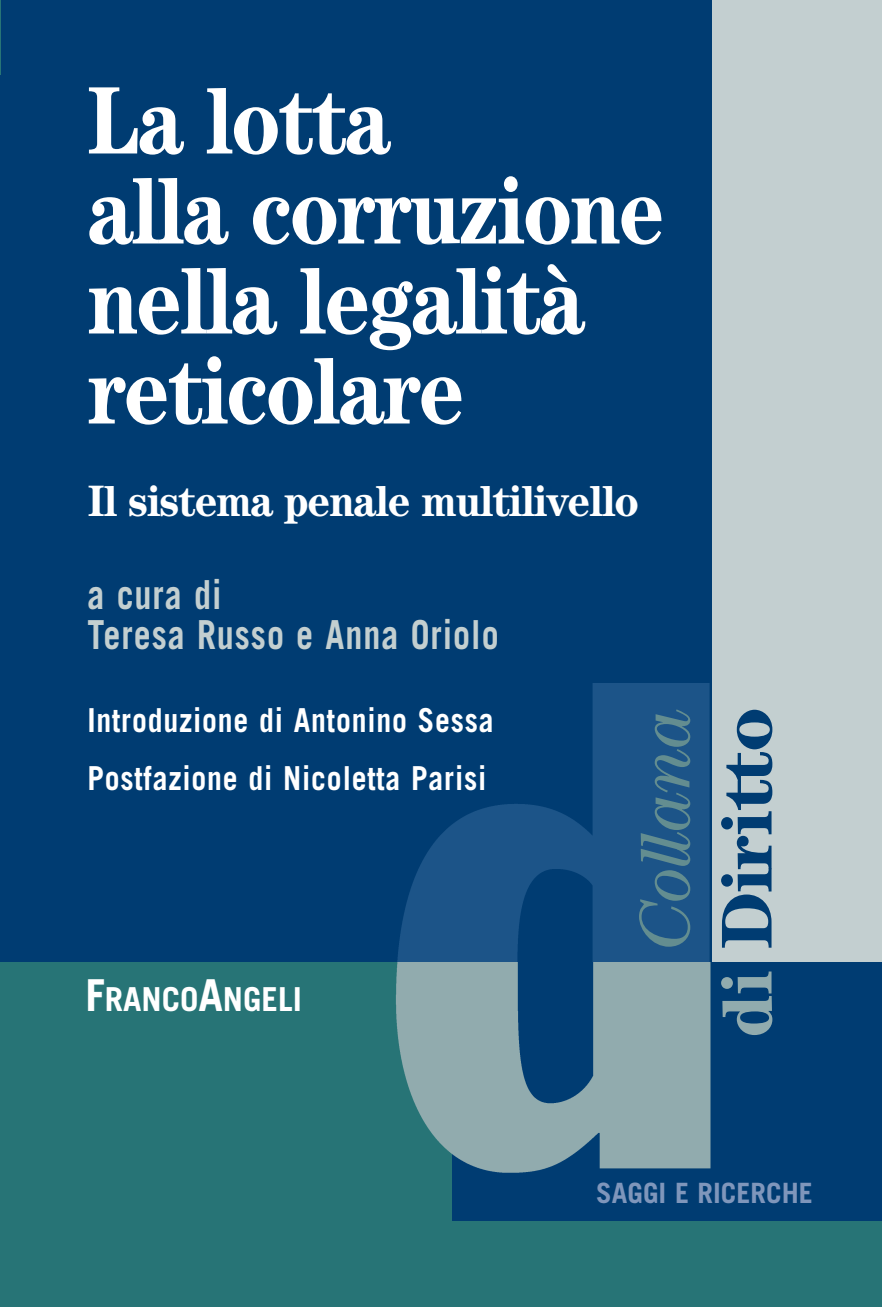
<style>
.page{position:relative;width:882px;height:1307px;background:#fff}
.page>*{position:absolute;margin:0;border:0;box-sizing:border-box;transform-origin:0 0}
.t1{font:700 96px/90px "Century";letter-spacing:-.03em;color:#fff;scale:.87 1}
.t2{font:700 72px "Century";letter-spacing:-.01em;color:#003c72;scale:1.05 1}
.t3{font:italic 72px "Century";letter-spacing:-.005em;color:#638d90}
.t4{font:700 44px "Century";letter-spacing:-.03em;color:#fff;scale:.94 1}
.t5{font:700 40px/40px "Trade Gothic";letter-spacing:.03em;color:#c3cfd0;scale:.85 1}
.t6{font:700 33px/58px "Trade Gothic";letter-spacing:.03em;color:#fff;scale:.9 1}
.t7{font:700 33px "Trade Gothic";color:#fff}
.t8{font:700 28px "Trade Gothic";color:#7f96bb}
.s1{font-size:44px}
.s2{color:#91abae}
</style>
<div class="page">
<div style="left:0;top:0;width:881px;height:1306px;background:#c3cfd0"></div>
<div style="left:0;top:0;width:711px;height:1075px;background:#003c72"></div>
<img style="left:397px;top:683px;width:315px;height:279px">
<div style="left:0;top:962px;width:881px;height:344px;background:#277476"></div>
<svg style="left:0;top:0;width:1px;height:75px"></svg>
<div style="left:452px;top:962px;width:429px;height:258px;background:#003c72"></div>
<img style="left:396px;top:962px;width:315px;height:211px">
<h1 class="t1" style="left:87px;top:84px;width:665px">La lotta<br>alla corruzione nella legalità reticolare</h1>
<h3 class="t4" style="left:87px;top:485px;width:588px">Il sistema penale multilivello</h3>
<p class="t5" style="left:87px;top:578px;width:485px">a cura di<br>Teresa Russo e Anna Oriolo</p>
<p class="t6" style="left:87px;top:694px;width:453px">Introduzione di Antonino Sessa<br>Postfazione di Nicoletta Parisi</p>
<p class="t7" style="left:85px;top:986px;width:218px"><span class="s1">F</span>RANCO<span class="s1">A</span>NGELI</p>
<h2 class="t3" style="left:640px;top:950px;width:243px;rotate:-90deg">Collana</h2>
<h2 class="t2" style="left:722px;top:1037px;width:316px;rotate:-90deg"><span class="s2">di</span> Diritto</h2>
<p class="t8" style="left:596px;top:1182px;width:218px">SAGGI E RICERCHE</p>
</div>
